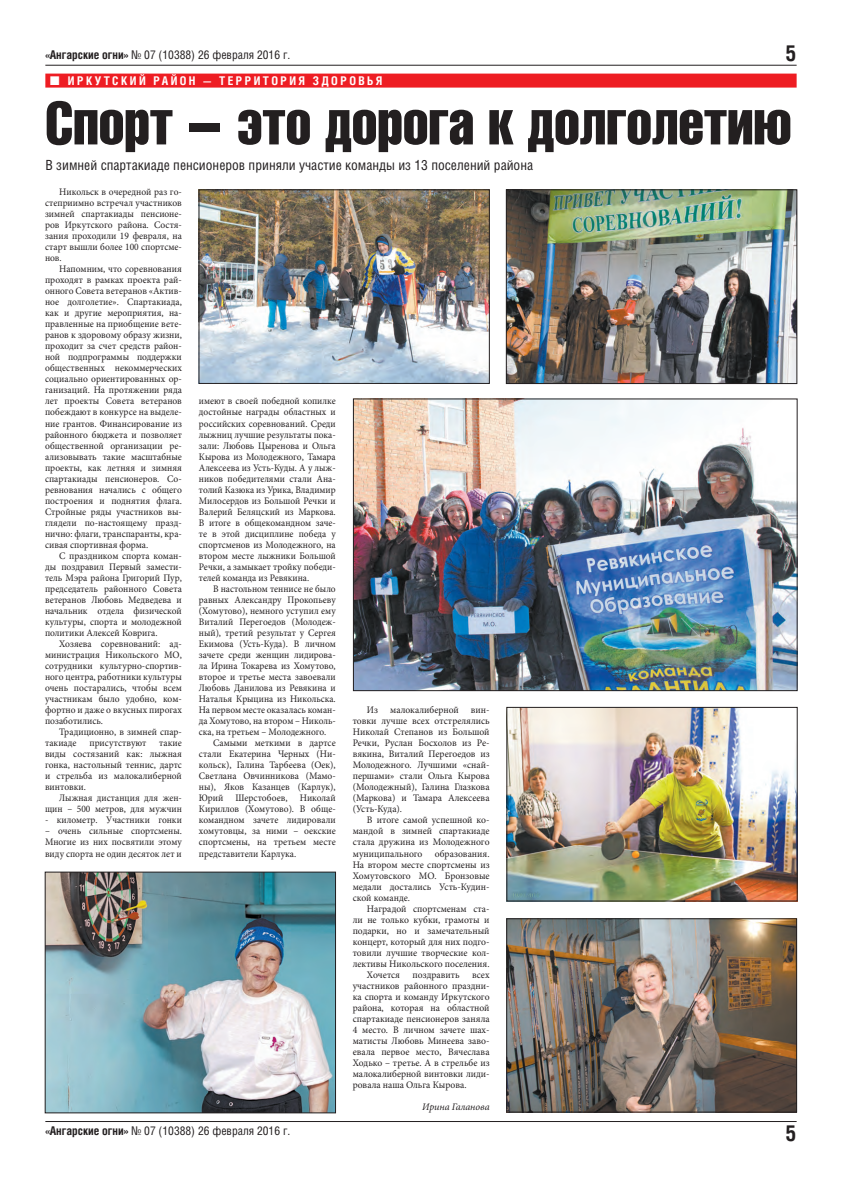
<style>
.page{position:relative;width:842px;height:1191px;background:#fff}
.page>*{position:absolute;margin:0;border:0;box-sizing:border-box;transform-origin:0 0}
.Заголовок_2{font:60px "Helios Compressed";color:#231f20}
.t1{font:700 22px "Helios Cond";color:#231f20}
.Подзаголовок_2{font:14px "Helios Cond";color:#231f20}
.t2{font:12px "Helios Cond";color:#231f20}
.t3{font:700 12px "Helios Cond";letter-spacing:.2em;color:#fff}
.Основной{font:10px/11px "Minion Pro";color:#231f20;text-align:justify;scale:.95 1}
.Основной-2{font:10px/11px "Minion Pro";color:#231f20;text-align:justify;scale:.94 1}
.Основной-3{font:10px/11px "Minion Pro";color:#231f20;text-align:justify;scale:.96 1}
.Подпись{font:italic 10px "Minion Pro";letter-spacing:-.01em;color:#231f20}
.s1{font-weight:700}
</style>
<div class="page">
<hr style="left:45px;top:65px;width:752px;height:1px;background:#231f20">
<hr style="left:45px;top:1121px;width:752px;height:1px;background:#231f20">
<div style="left:45px;top:74px;width:752px;height:14px;background:#ee1d23"></div>
<img style="left:355px;top:401px;width:440px;height:288px">
<div style="left:353px;top:399px;width:444px;height:292px;border:1px solid #231f20"></div>
<img style="left:201px;top:192px;width:286px;height:189px">
<img style="left:47px;top:874px;width:287px;height:237px">
<div style="left:45px;top:872px;width:291px;height:241px;border:1px solid #231f20"></div>
<img style="left:509px;top:709px;width:286px;height:190px">
<div style="left:507px;top:707px;width:290px;height:194px;border:1px solid #231f20"></div>
<img style="left:508px;top:192px;width:287px;height:190px">
<div style="left:506px;top:190px;width:291px;height:194px;border:1px solid #231f20"></div>
<img style="left:509px;top:920px;width:286px;height:190px">
<div style="left:507px;top:918px;width:290px;height:194px;border:1px solid #231f20"></div>
<p class="t2" style="left:45px;top:48px;width:246px"><span class="s1">«Ангарские огни»</span> № 07 (10388) 26 февраля 2016 г.</p>
<h2 class="t1" style="left:786px;top:40px;width:12px">5</h2>
<p class="t3" style="left:68px;top:73px;width:316px">ИРКУТСКИЙ РАЙОН — ТЕРРИТОРИЯ ЗДОРОВЬЯ</p>
<p class="Заголовок_2" style="left:45px;top:88px;width:748px">Спорт – это дорога к долголетию</p>
<p class="Подзаголовок_2" style="left:45px;top:156px;width:489px">В зимней спартакиаде пенсионеров приняли участие команды из 13 поселений района</p>
<p class="Основной" style="left:45px;top:186px;width:146px;text-indent:14px">Никольск в очередной раз го&shy;степриимно встречал участников зимней спартакиады пенсионе&shy;ров Иркутского района. Состя&shy;зания проходили 19 февраля, на старт вышли более 100 спортсме&shy;нов.</p>
<p class="Основной" style="left:45px;top:263px;width:146px;text-indent:14px">Напомним, что соревнования проходят в рамках проекта рай&shy;онного Совета ветеранов «Актив&shy;ное долголетие». Спартакиада, как и другие мероприятия, на&shy;правленные на приобщение вете&shy;ранов к здоровому образу жизни, проходит за счет средств район&shy;ной подпрограммы поддержки общественных некоммерческих социально ориентированных ор&shy;ганизаций. На протяжении ряда лет проекты Совета ветеранов побеждают в конкурсе на выделе&shy;ние грантов. Финансирование из районного бюджета и позволяет общественной организации ре&shy;ализовывать такие масштабные проекты, как летняя и зимняя спартакиады пенсионеров. Со&shy;ревнования начались с общего построения и поднятия флага.<br>Стройные ряды участников вы&shy;глядели по-настоящему празд&shy;нично: флаги, транспаранты, кра&shy;сивая спортивная форма.</p>
<p class="Основной" style="left:45px;top:550px;width:146px;text-indent:14px">С праздником спорта коман&shy;ды поздравил Первый замести&shy;тель Мэра района Григорий Пур, председатель районного Совета ветеранов Любовь Медведева и начальник отдела физической культуры, спорта и молодежной политики Алексей Коврига.</p>
<p class="Основной" style="left:45px;top:638px;width:146px;text-indent:14px">Хозяева соревнований: ад&shy;министрация Никольского МО, сотрудники культурно-спортив&shy;ного центра, работники культуры очень постарались, чтобы всем участникам было удобно, ком&shy;фортно и даже о вкусных пирогах позаботились.</p>
<p class="Основной" style="left:45px;top:726px;width:146px;text-indent:14px">Традиционно, в зимней спар&shy;такиаде</p>
<p class="Основной-2" style="left:199px;top:396px;width:147px">имеют в своей победной копилке достойные награды областных и российских соревнований. Среди лыжниц лучшие результаты пока&shy;зали: Любовь Цыренова и Ольга Кырова из Молодежного, Тамара Алексеева из Усть-Куды. А у лыж&shy;ников победителями стали Ана&shy;толий Казюка из Урика, Владимир Милосердов из Большой Речки и Валерий Беляцский из Маркова.<br>В итоге в общекомандном заче&shy;те в этой дисциплине победа у спортсменов из Молодежного, на втором месте лыжники Большой Речки, а замыкает тройку победи&shy;телей команда из Ревякина.</p>
<p class="Основной-2" style="left:199px;top:583px;width:147px;text-indent:14px">В настольном теннисе не было равных Александру Прокопьеву (Хомутово), немного уступил ему Виталий Перегоедов (Молодеж&shy;ный), третий результат у Сергея Екимова (Усть-Куда). В личном зачете среди женщин лидирова&shy;ла Ирина Токарева из Хомутово, второе и третье места завоевали Любовь Данилова из Ревякина и Наталья Крыцина из Никольска.<br>На первом месте оказалась коман&shy;да Хомутово, на втором – Николь&shy;ска, на третьем – Молодежного.</p>
<p class="Основной" style="left:199px;top:737px;width:146px;text-indent:14px">Самыми меткими в дартсе стали Екатерина Черных (Ни&shy;кольск), Галина Тарбеева (Оек), Светлана Овчинникова (Мамо&shy;ны), Яков Казанцев (Карлук), Юрий Шерстобоев, Николай Кириллов (Хомутово). В обще&shy;командном зачете лидировали хомутовцы, за ними – оекские спортсмены, на третьем месте представители Карлука.</p>
<p class="Основной-3" style="left:353px;top:704px;width:144px;text-indent:14px">Из малокалиберной вин&shy;товки лучше всех отстрелялись Николай Степанов из Большой Речки, Руслан Босхолов из Ре&shy;вякина, Виталий Перегоедов из Молодежного. Лучшими «снай&shy;першами» стали Ольга Кырова (Молодежный), Галина Глазкова (Маркова) и Тамара Алексеева (Усть-Куда).</p>
<p class="Основной-3" style="left:353px;top:814px;width:144px;text-indent:14px">В итоге самой успешной ко&shy;мандой в зимней спартакиаде стала дружина из Молодежного муниципального образования.<br>На втором месте спортсмены из Хомутовского МО. Бронзовые медали достались Усть-Кудин&shy;ской команде.</p>
<p class="Основной-3" style="left:353px;top:903px;width:144px;text-indent:14px">Наградой спортсменам ста&shy;ли не только кубки, грамоты и подарки, но и замечательный концерт, который для них подго&shy;товили лучшие творческие кол&shy;лективы Никольского поселения.</p>
<p class="Основной-3" style="left:353px;top:969px;width:144px;text-indent:14px">Хочется поздравить всех участников районного праздни&shy;ка спорта и команду Иркутского района, которая на областной спартакиаде пенсионеров заняла 4 место. В личном зачете шах&shy;матисты Любовь Минеева заво&shy;евала первое место, Вячеслава Ходько – третье. А в стрельбе из малокалиберной винтовки лиди&shy;ровала наша Ольга Кырова.</p>
<p class="Подпись" style="left:422px;top:1100px;width:69px">Ирина Галанова</p>
<p class="Основной" style="left:89px;top:737px;width:61px">присутствуют</p>
<p class="Основной" style="left:45px;top:737px;width:146px;text-indent:114px">такие виды состязаний как: лыжная гонка, настольный теннис, дартс и стрельба из малокалиберной винтовки.</p>
<p class="Основной-2" style="left:45px;top:792px;width:147px;text-align:right">Лыжная дистанция для жен&shy;щин – 500 метров, для мужчин</p>
<p class="Основной-2" style="left:45px;top:814px;width:147px">- километр. Участники гонки</p>
<p class="Основной-2" style="left:45px;top:826px;width:147px">– очень сильные спортсмены.<br>Многие из них посвятили этому виду спорта не один десяток лет и</p>
<p class="t2" style="left:45px;top:1123px;width:246px"><span class="s1">«Ангарские огни»</span> № 07 (10388) 26 февраля 2016 г.</p>
<h2 class="t1" style="left:786px;top:1120px;width:12px">5</h2>
</div>
